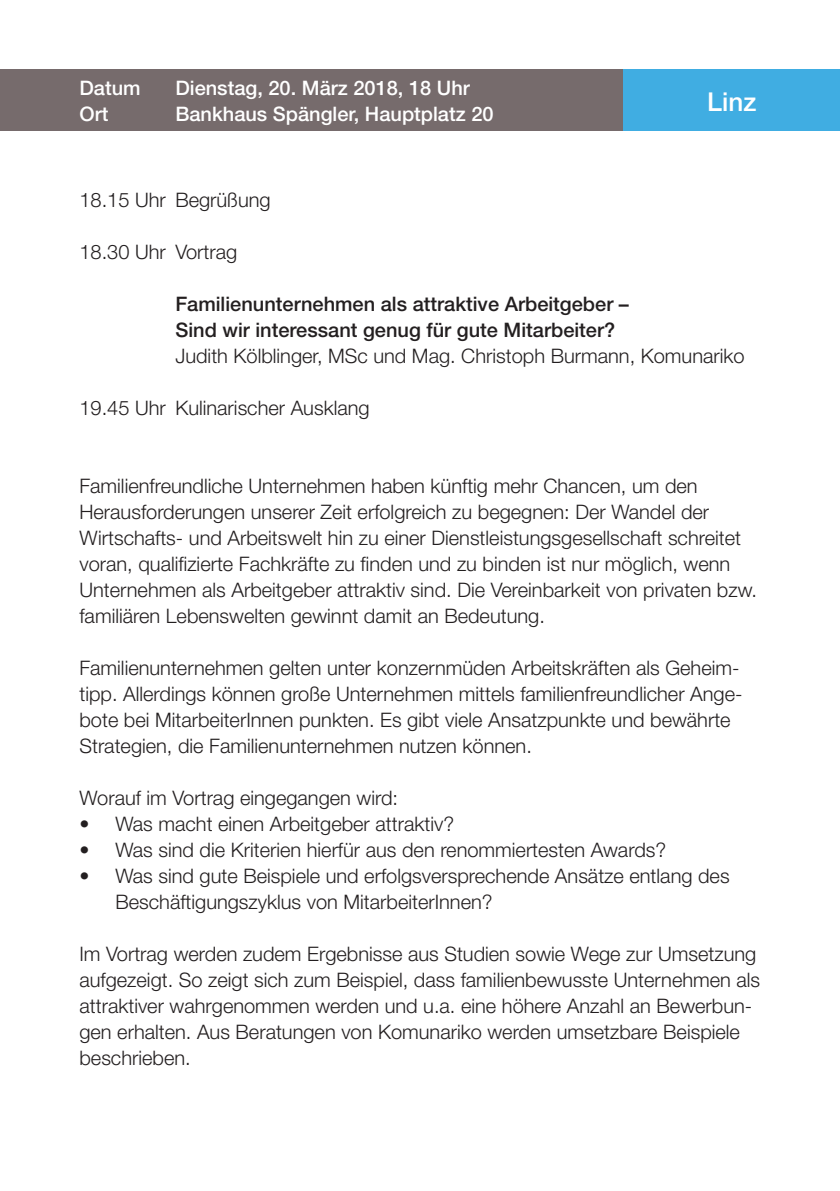
<style>
.page{position:relative;width:840px;height:1191px;background:#fff}
.page>*{position:absolute;margin:0;border:0;box-sizing:border-box;transform-origin:0 0}
.t1{font:500 26px "Helvetica Neue LT";color:#fff}
.t2{font:300 20px/26px "Helvetica Neue LT";color:#231f20}
.t3{font:500 20px/26px "Helvetica Neue LT";color:#231f20}
.t4{font:500 20px "Helvetica Neue LT";color:#fff}
</style>
<div class="page">
<div style="left:0;top:69px;width:626px;height:62px;background:#766b6c"></div>
<div style="left:623px;top:69px;width:216px;height:62px;background:#40ade2"></div>
<p class="t4" style="left:79px;top:76px;width:63px">Datum</p>
<p class="t4" style="left:175px;top:76px;width:296px">Dienstag, 20. März 2018, 18 Uhr</p>
<p class="t4" style="left:79px;top:102px;width:30px">Ort</p>
<p class="t4" style="left:175px;top:102px;width:319px">Bankhaus Spängler, Hauptplatz 20</p>
<p class="t1" style="left:706px;top:86px;width:51px">Linz</p>
<p class="t2" style="left:79px;top:186px;width:193px">18.15 Uhr Begrüßung</p>
<p class="t2" style="left:79px;top:238px;width:159px">18.30 Uhr Vortrag</p>
<p class="t3" style="left:175px;top:291px;width:455px">Familienunternehmen als attraktive Arbeitgeber –<br>Sind wir interessant genug für gute Mitarbeiter?</p>
<p class="t2" style="left:175px;top:342px;width:570px">Judith Kölblinger, MSc und Mag. Christoph Burmann, Komunariko</p>
<p class="t2" style="left:79px;top:394px;width:291px">19.45 Uhr Kulinarischer Ausklang</p>
<p class="t2" style="left:79px;top:472px;width:678px">Familienfreundliche Unternehmen haben künftig mehr Chancen, um den Herausforderungen unserer Zeit erfolgreich zu begegnen: Der Wandel der Wirtschafts- und Arbeitswelt hin zu einer Dienstleistungsgesellschaft schreitet voran, qualifizierte Fachkräfte zu finden und zu binden ist nur möglich, wenn Unternehmen als Arbeitgeber attraktiv sind. Die Vereinbarkeit von privaten bzw. familiären Lebenswelten gewinnt damit an Bedeutung.</p>
<p class="t2" style="left:79px;top:654px;width:664px">Familienunternehmen gelten unter konzernmüden Arbeitskräften als Geheim&shy;tipp. Allerdings können große Unternehmen mittels familienfreundlicher Ange&shy;bote bei MitarbeiterInnen punkten. Es gibt viele Ansatzpunkte und bewährte Strategien, die Familienunternehmen nutzen können.</p>
<p class="t2" style="left:79px;top:784px;width:320px">Worauf im Vortrag eingegangen wird:</p>
<p class="t2" style="left:79px;top:810px;width:376px">• Was macht einen Arbeitgeber attraktiv?</p>
<p class="t2" style="left:79px;top:836px;width:588px">• Was sind die Kriterien hierfür aus den renommiertesten Awards?</p>
<p class="t2" style="left:115px;top:862px;width:615px;text-indent:-36px">• Was sind gute Beispiele und erfolgsversprechende Ansätze entlang des<br>Beschäftigungszyklus von MitarbeiterInnen?</p>
<p class="t2" style="left:79px;top:940px;width:682px">Im Vortrag werden zudem Ergebnisse aus Studien sowie Wege zur Umsetzung aufgezeigt. So zeigt sich zum Beispiel, dass familienbewusste Unternehmen als attraktiver wahrgenommen werden und u.a. eine höhere Anzahl an Bewerbun&shy;gen erhalten. Aus Beratungen von Komunariko werden umsetzbare Beispiele beschrieben.</p>
</div>
